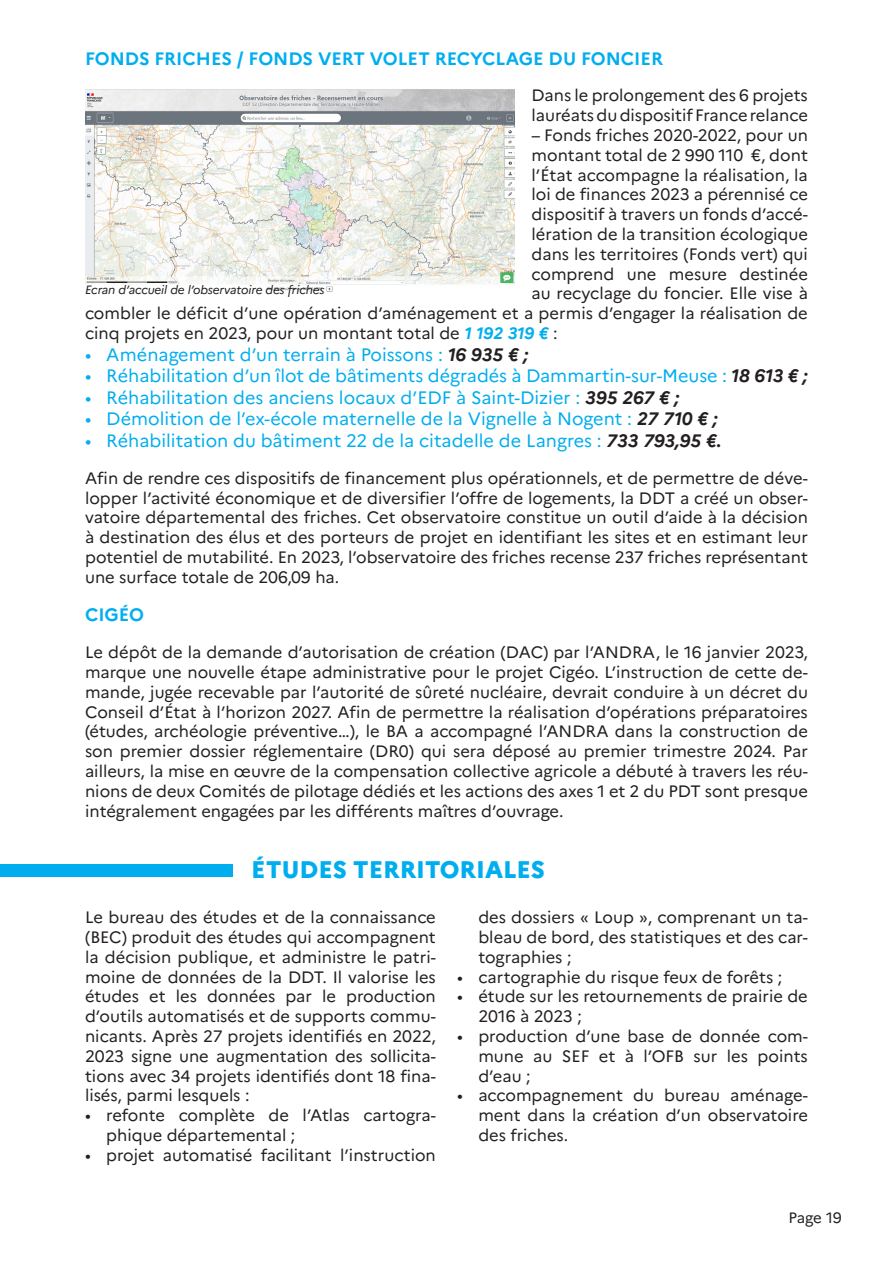
<style>
.page{position:relative;width:893px;height:1263px;background:#fff}
.page>*{position:absolute;margin:0;border:0;box-sizing:border-box;transform-origin:0 0}
.t1{font:800 24px "Marianne";color:#00aeef}
.t2{font:18px "Marianne";color:#00aeef}
.SSA_Titre_2{font:700 18px "Marianne";color:#00aeef}
.Texte_0{font:16.5px/19.8px "Marianne";color:#231f20;text-align:justify}
.t3{font:15px "Marianne";letter-spacing:-.01em;color:#231f20}
.Texte_0-2{font:italic 12px "Marianne";letter-spacing:-.01em;color:#231f20}
.s1{font-weight:700;font-style:italic;color:#00aeef}
.s2{font-weight:700;font-style:italic;color:#231f20}
</style>
<div class="page">
<div style="left:0;top:864px;width:232px;height:13px;background:#00aeef"></div>
<img style="left:85px;top:90px;width:429px;height:201px">
<p class="SSA_Titre_2" style="left:85px;top:47px;width:579px">FONDS FRICHES / FONDS VERT VOLET RECYCLAGE DU FONCIER</p>
<p class="Texte_0" style="left:531px;top:86px;width:278px">Dans le prolongement des 6 projets lauréats du dispositif France relance</p>
<p class="Texte_0" style="left:531px;top:125px;width:278px">– Fonds friches 2020-2022, pour un</p>
<p class="Texte_0" style="left:531px;top:145px;width:278px">montant total de 2 990 110 €, dont</p>
<p class="Texte_0" style="left:531px;top:165px;width:278px">l’État accompagne la réalisation, la</p>
<p class="Texte_0" style="left:531px;top:185px;width:278px">loi de finances 2023 a pérennisé ce</p>
<p class="Texte_0" style="left:531px;top:204px;width:278px">dispositif à travers un fonds d’accé-</p>
<p class="Texte_0" style="left:531px;top:224px;width:278px">lération de la transition écologique</p>
<p class="Texte_0" style="left:531px;top:244px;width:278px">dans les territoires (Fonds vert) qui</p>
<p class="Texte_0" style="left:531px;top:264px;width:278px">comprend une mesure destinée</p>
<p class="Texte_0" style="left:531px;top:284px;width:278px">au recyclage du foncier. Elle vise à</p>
<p class="Texte_0" style="left:85px;top:303px;width:724px">combler le déficit d’une opération d’aménagement et a permis d’engager la réalisation de</p>
<p class="Texte_0" style="left:85px;top:323px;width:474px">cinq projets en 2023, pour un montant total de <span class="s1">1 192 319 €</span> :</p>
<p class="t2" style="left:85px;top:343px;width:445px">• Aménagement d’un terrain à Poissons : <span class="s2">16 935 € ;</span></p>
<p class="t2" style="left:85px;top:365px;width:724px">• Réhabilitation d’un îlot de bâtiments dégradés à Dammartin-sur-Meuse : <span class="s2">18 613 € ;</span></p>
<p class="t2" style="left:85px;top:386px;width:596px">• Réhabilitation des anciens locaux d’EDF à Saint-Dizier : <span class="s2">395 267 € ;</span></p>
<p class="t2" style="left:85px;top:408px;width:635px">• Démolition de l’ex-école maternelle de la Vignelle à Nogent : <span class="s2">27 710 € ;</span></p>
<p class="t2" style="left:85px;top:430px;width:638px">• Réhabilitation du bâtiment 22 de la citadelle de Langres : <span class="s2">733 793,95 €.</span></p>
<p class="Texte_0" style="left:85px;top:468px;width:724px">Afin de rendre ces dispositifs de financement plus opérationnels, et de permettre de déve&shy;lopper l’activité économique et de diversifier l’offre de logements, la DDT a créé un obser&shy;vatoire départemental des friches. Cet observatoire constitue un outil d’aide à la décision à destination des élus et des porteurs de projet en identifiant les sites et en estimant leur potentiel de mutabilité. En 2023, l’observatoire des friches recense 237 friches représentant une surface totale de 206,09 ha.</p>
<p class="SSA_Titre_2" style="left:85px;top:604px;width:61px">CIGÉO</p>
<p class="Texte_0" style="left:85px;top:642px;width:724px">Le dépôt de la demande d’autorisation de création (DAC) par l’ANDRA, le 16 janvier 2023, marque une nouvelle étape administrative pour le projet Cigéo. L’instruction de cette de&shy;mande, jugée recevable par l’autorité de sûreté nucléaire, devrait conduire à un décret du Conseil d’État à l’horizon 2027. Afin de permettre la réalisation d’opérations préparatoires (études, archéologie préventive…), le BA a accompagné l’ANDRA dans la construction de son premier dossier réglementaire (DR0) qui sera déposé au premier trimestre 2024. Par ailleurs, la mise en œuvre de la compensation collective agricole a débuté à travers les réu&shy;nions de deux Comités de pilotage dédiés et les actions des axes 1 et 2 du PDT sont presque intégralement engagées par les différents maîtres d’ouvrage.</p>
<p class="t1" style="left:251px;top:855px;width:295px">ÉTUDES TERRITORIALES</p>
<p class="Texte_0" style="left:85px;top:907px;width:352px">Le bureau des études et de la connaissance (BEC) produit des études qui accompagnent la décision publique, et administre le patri&shy;moine de données de la DDT. Il valorise les études et les données par le production d’outils automatisés et de supports commu&shy;nicants. Après 27 projets identifiés en 2022, 2023 signe une augmentation des sollicita&shy;tions avec 34 projets identifiés dont 18 fina&shy;lisés, parmi lesquels :</p>
<p class="Texte_0" style="left:106px;top:1105px;width:331px;text-indent:-21px">• refonte complète de l’Atlas cartogra&shy;phique départemental ;</p>
<p class="Texte_0" style="left:85px;top:1145px;width:352px">• projet automatisé facilitant l’instruction</p>
<p class="Texte_0-2" style="left:85px;top:282px;width:241px">Ecran d’accueil de l’observatoire des friches</p>
<p class="Texte_0" style="left:478px;top:907px;width:331px">des dossiers « Loup », comprenant un ta&shy;bleau de bord, des statistiques et des car&shy;tographies ;</p>
<p class="Texte_0" style="left:457px;top:967px;width:327px">• cartographie du risque feux de forêts ;</p>
<p class="Texte_0" style="left:478px;top:987px;width:331px;text-indent:-21px">• étude sur les retournements de prairie de<br>2016 à 2023 ;</p>
<p class="Texte_0" style="left:478px;top:1026px;width:331px;text-indent:-21px">• production d’une base de donnée com&shy;mune au SEF et à l’OFB sur les points d’eau ;</p>
<p class="Texte_0" style="left:478px;top:1086px;width:331px;text-indent:-21px">• accompagnement du bureau aménage&shy;ment dans la création d’un observatoire des friches.</p>
<p class="t3" style="left:788px;top:1209px;width:55px">Page 19</p>
</div>
